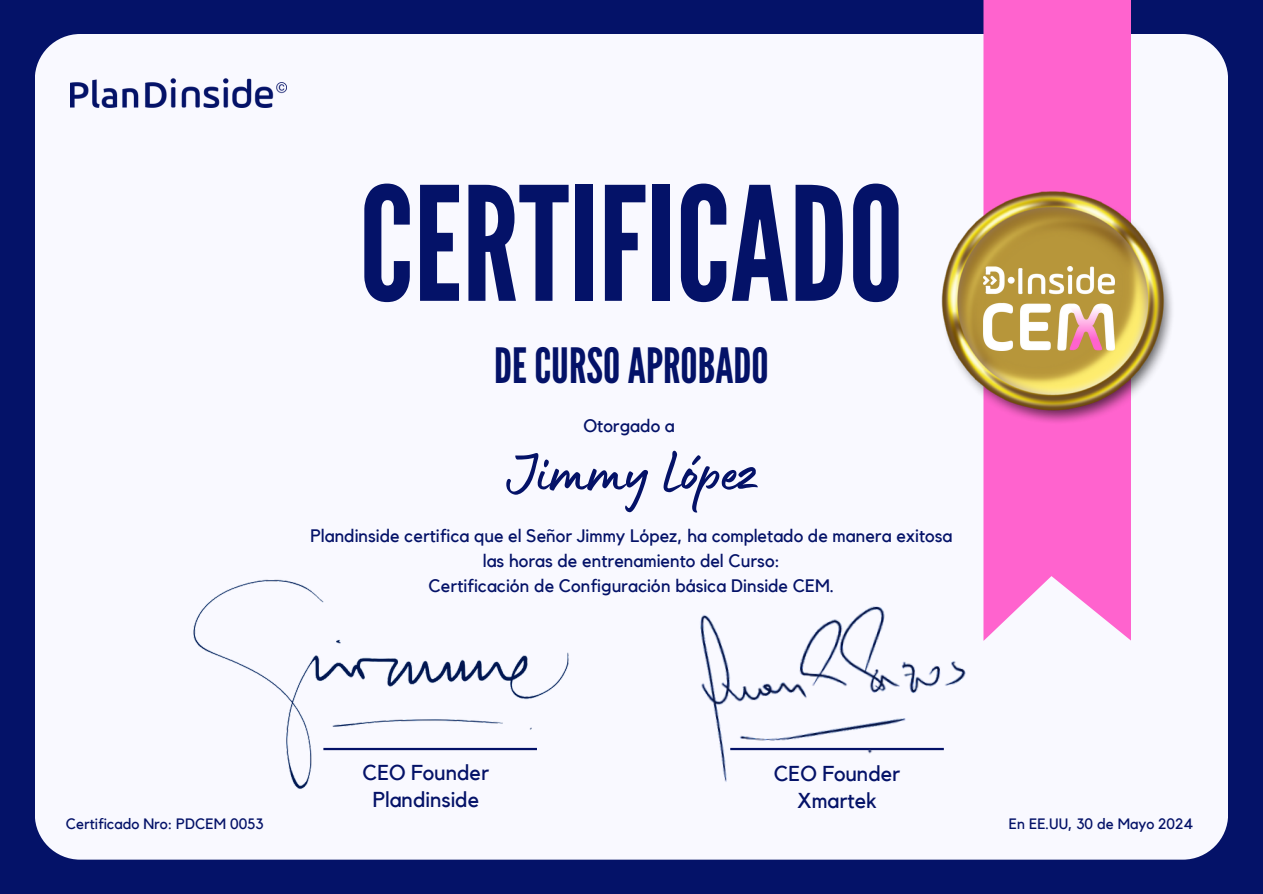
<style>
.page{position:relative;width:1263px;height:894px;background:#fff}
.page>*{position:absolute;margin:0;border:0;box-sizing:border-box;transform-origin:0 0}
.t1{font:157.65px "League Gothic";color:#041268}
.t2{font:59.4px "Lumios Marker";color:#041268}
.t3{font:48.45px "League Gothic";color:#041268}
.t4{font:21.45px/27.3px "Kollektif";color:#041268;text-align:center}
.t5{font:18px/24.8px "Kollektif";color:#041268;text-align:center}
.t6{font:15px "Kollektif";color:#041268}
</style>
<div class="page">
<div style="left:0;top:0;width:1263px;height:893px;background:#041268"></div>
<div style="left:35px;top:34px;width:1192px;height:825px;background:#f9f9ff;border-radius:45px"></div>
<img style="left:70px;top:78px;width:216px;height:29px">
<svg style="left:983px;top:0;width:148px;height:640px;fill:#ff63ce"></svg>
<img style="left:941px;top:192px;width:231px;height:233px">
<img style="left:984px;top:266px;width:130px;height:85px">
<img style="left:193px;top:579px;width:376px;height:210px">
<img style="left:700px;top:606px;width:266px;height:176px">
<p class="t1" style="left:359px;top:153px;width:546px">CERTIFICADO</p>
<h5 class="t3" style="left:494px;top:338px;width:276px">DECURSOAPROBADO</h5>
<p class="t5" style="left:583px;top:413px;width:93px">Otorgado a</p>
<h5 class="t2" style="left:506px;top:452px;width:252px">Jimmy López</h5>
<p class="t5" style="left:310px;top:524px;width:643px">Plandinside certifica que el Señor Jimmy López, ha completado de manera exitosa las horas de entrenamiento del Curso:<br>Certificación de Configuración básica Dinside CEM.</p>
<p class="t4" style="left:363px;top:759px;width:128px">CEO Founder<br>Plandinside</p>
<h2 class="t4" style="left:774px;top:760px;width:128px">CEO Founder<br>Xmartek</h2>
<h4 class="t6" style="left:66px;top:816px;width:199px">Certificado Nro: PDCEM 0053</h4>
<p class="t6" style="left:1009px;top:816px;width:186px">En EE.UU, 30 de Mayo 2024</p>
</div>
